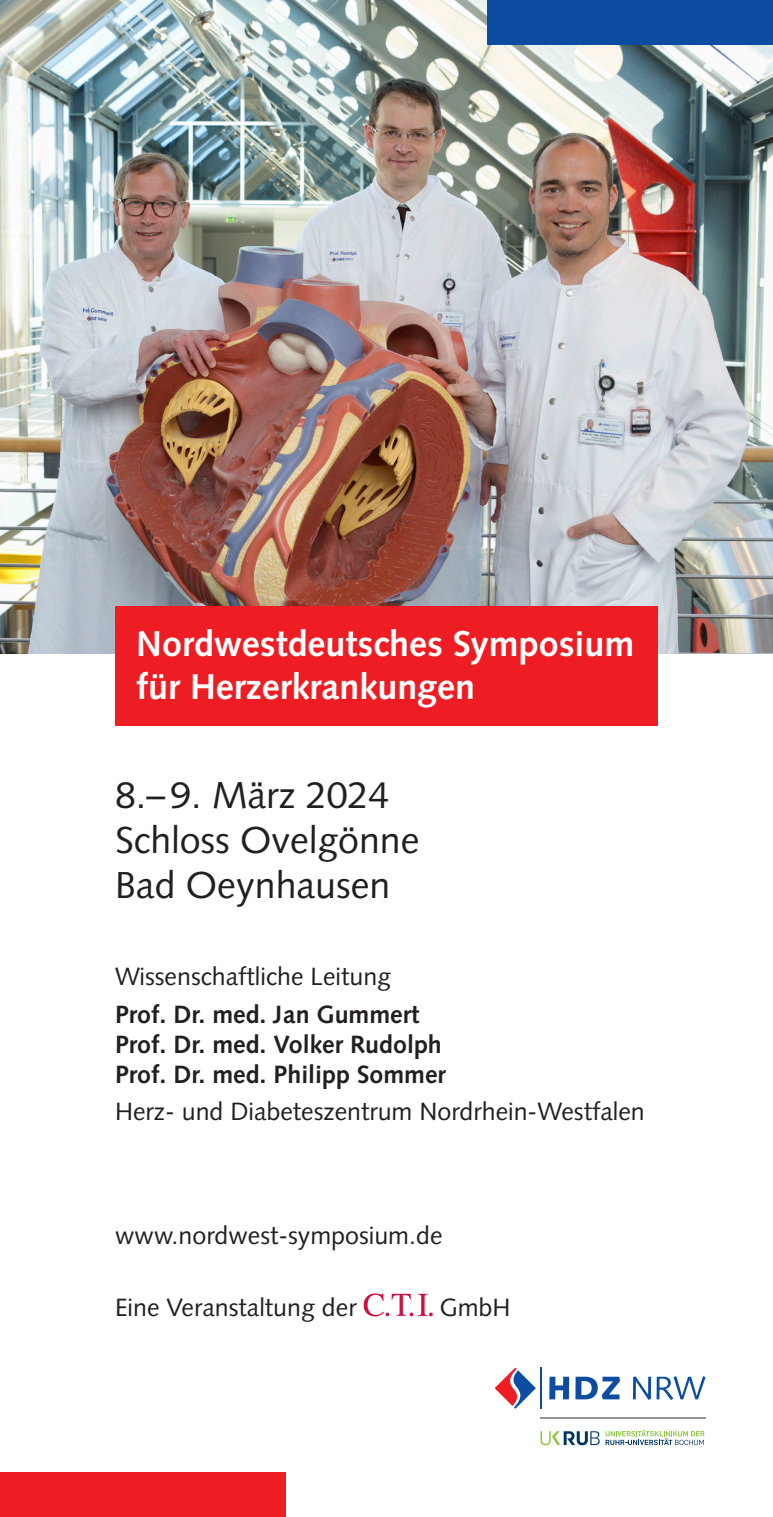
<style>
.page{position:relative;width:773px;height:1517px;background:#fff}
.page>*{position:absolute;margin:0;border:0;box-sizing:border-box;transform-origin:0 0}
.t1{font:37.5px/45px "Syntax LT Std";color:#231f20}
.t2{font:700 35.75px/43px "Syntax LT Std";color:#fff}
.t3{font:25px "Syntax LT Std";color:#231f20}
.t4{font:700 25px/30px "Syntax LT Std";color:#231f20}
</style>
<div class="page">
<img style="left:0;top:0;width:772px;height:654px">
<svg style="left:540px;top:1431px;width:59px;height:14px"></svg>
<svg style="left:605px;top:1429px;width:99px;height:16px"></svg>
<svg style="left:549px;top:1376px;width:20px;height:23px"></svg>
<svg style="left:575px;top:1376px;width:45px;height:23px"></svg>
<svg style="left:632px;top:1376px;width:73px;height:24px"></svg>
<svg style="left:494px;top:1367px;width:42px;height:41px"></svg>
<hr style="left:540px;top:1367px;width:1px;height:41px;background:#0d4da1">
<hr style="left:540px;top:1417px;width:165px;height:1px;background:#919295">
<svg style="left:363px;top:1293px;width:69px;height:23px"></svg>
<div style="left:115px;top:606px;width:542px;height:120px;background:#ee1d23"></div>
<div style="left:487px;top:0;width:285px;height:44px;background:#0d4da1"></div>
<div style="left:0;top:1472px;width:285px;height:45px;background:#ee1d23"></div>
<h2 class="t2" style="left:136px;top:622px;width:499px">Nordwestdeutsches Symposium für Herzerkrankungen</h2>
<h1 class="t1" style="left:115px;top:772px;width:306px">8.– 9. März 2024<br>Schloss Ovelgönne<br>Bad Oeynhausen</h1>
<p class="t3" style="left:115px;top:962px;width:277px">Wissenschaftliche Leitung</p>
<p class="t4" style="left:115px;top:999px;width:332px">Prof. Dr. med. Jan Gummert<br>Prof. Dr. med. Volker Rudolph<br>Prof. Dr. med. Philipp Sommer</p>
<p class="t3" style="left:115px;top:1096px;width:531px">Herz- und Diabeteszentrum Nordrhein-Westfalen</p>
<p class="t3" style="left:115px;top:1220px;width:329px">www.nordwest-symposium.de</p>
<p class="t3" style="left:115px;top:1293px;width:243px">Eine Veranstaltung der</p>
<p class="t3" style="left:439px;top:1293px;width:72px">GmbH</p>
</div>
